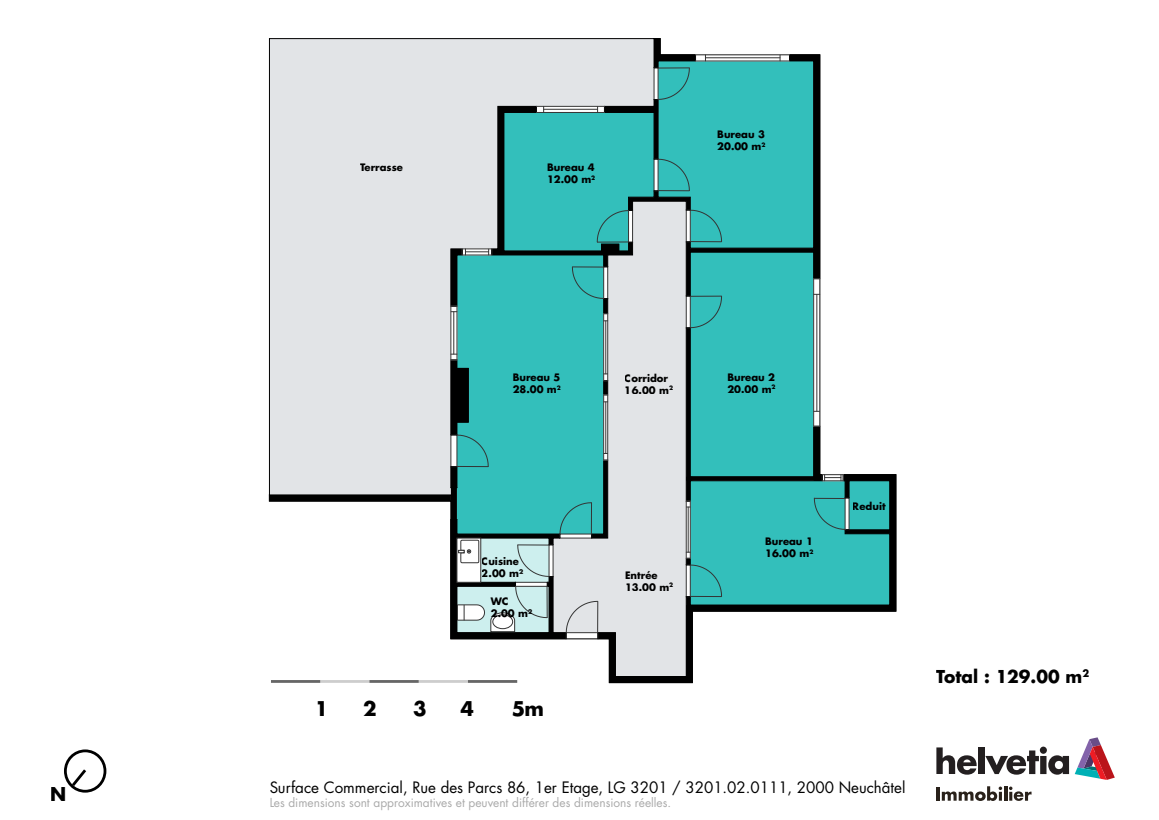
<style>
.page{position:relative;width:1159px;height:820px;background:#fff}
.page>*{position:absolute;margin:0;border:0;box-sizing:border-box;transform-origin:0 0}
.t1{font:700 19.72px "Futura Std";color:#000}
.t2{font:700 18.52px "Futura Std";color:#000}
.t3{font:700 17.28px "Futura Std";color:#000}
.t4{font:15.32px "Futura Std";color:#000}
.t5{font:12.08px "Futura Std";color:#aaa}
.t6{font:700 10px/12px "Futura Std";color:#000}
.s1{font-size:15.2px}
</style>
<div class="page">
<svg style="left:269px;top:38px;width:627px;height:644px"></svg>
<svg style="left:559px;top:502px;width:33px;height:36px"></svg>
<svg style="left:450px;top:434px;width:1px;height:32px"></svg>
<svg style="left:451px;top:434px;width:37px;height:33px"></svg>
<svg style="left:451px;top:312px;width:6px;height:42px"></svg>
<hr style="left:453px;top:311px;width:1px;height:43px;background:#343434">
<svg style="left:451px;top:354px;width:6px;height:6px"></svg>
<svg style="left:451px;top:306px;width:6px;height:6px"></svg>
<hr style="left:450px;top:306px;width:1px;height:53px;background:#343434">
<hr style="left:457px;top:306px;width:1px;height:54px;background:#343434">
<svg style="left:462px;top:249px;width:30px;height:7px"></svg>
<svg style="left:607px;top:266px;width:1px;height:33px"></svg>
<svg style="left:572px;top:266px;width:35px;height:33px"></svg>
<svg style="left:604px;top:395px;width:3px;height:58px"></svg>
<hr style="left:605px;top:402px;width:1px;height:51px;background:#343434">
<svg style="left:604px;top:453px;width:3px;height:7px"></svg>
<hr style="left:607px;top:395px;width:1px;height:65px;background:#343434">
<hr style="left:603px;top:395px;width:1px;height:65px;background:#343434">
<svg style="left:604px;top:314px;width:3px;height:66px"></svg>
<hr style="left:605px;top:321px;width:1px;height:52px;background:#343434">
<hr style="left:607px;top:313px;width:1px;height:67px;background:#343434">
<hr style="left:603px;top:313px;width:1px;height:67px;background:#343434">
<svg style="left:504px;top:55px;width:309px;height:196px;background:#52bcb9"></svg>
<svg style="left:686px;top:295px;width:36px;height:33px"></svg>
<svg style="left:814px;top:279px;width:5px;height:146px"></svg>
<hr style="left:816px;top:294px;width:1px;height:117px;background:#343434">
<hr style="left:819px;top:278px;width:1px;height:148px;background:#343434">
<hr style="left:813px;top:278px;width:1px;height:148px;background:#343434">
<svg style="left:687px;top:507px;width:3px;height:45px"></svg>
<hr style="left:688px;top:507px;width:1px;height:45px;background:#343434">
<svg style="left:687px;top:552px;width:3px;height:6px"></svg>
<svg style="left:687px;top:501px;width:3px;height:6px"></svg>
<hr style="left:686px;top:501px;width:1px;height:57px;background:#343434">
<hr style="left:690px;top:501px;width:1px;height:57px;background:#343434">
<svg style="left:686px;top:564px;width:36px;height:33px"></svg>
<svg style="left:822px;top:474px;width:21px;height:7px"></svg>
<svg style="left:566px;top:600px;width:32px;height:38px"></svg>
<svg style="left:457px;top:537px;width:24px;height:2px"></svg>
<svg style="left:457px;top:539px;width:96px;height:93px"></svg>
<div style="left:456px;top:368px;width:12px;height:54px;background:#000"></div>
<div style="left:601px;top:244px;width:17px;height:7px;background:#000"></div>
<svg style="left:813px;top:497px;width:36px;height:33px"></svg>
<hr style="left:271px;top:679px;width:49px;height:3px;background:#000">
<hr style="left:320px;top:679px;width:49px;height:3px;background:#000">
<hr style="left:369px;top:679px;width:50px;height:3px;background:#000">
<hr style="left:419px;top:679px;width:49px;height:3px;background:#000">
<hr style="left:468px;top:679px;width:49px;height:3px;background:#000">
<svg style="left:936px;top:747px;width:40px;height:27px"></svg>
<div style="left:978px;top:747px;width:6px;height:26px;background:#231f20"></div>
<svg style="left:985px;top:737px;width:129px;height:42px"></svg>
<div style="left:64px;top:749px;width:42px;height:43px;border:3px solid #000;border-radius:50%"></div>
<svg style="left:69px;top:769px;width:17px;height:19px"></svg>
<svg style="left:936px;top:786px;width:66px;height:14px"></svg>
<hr style="left:1004px;top:786px;width:3px;height:14px;background:#29211a">
<svg style="left:1009px;top:786px;width:22px;height:14px"></svg>
<h2 class="t2" style="left:51px;top:781px;width:18px">N</h2>
<p class="t6" style="left:360px;top:161px;width:44px">Terrasse</p>
<p class="t6" style="left:547px;top:161px;width:50px">Bureau 4<br>12.00 m<sup>2</sup></p>
<p class="t6" style="left:717px;top:128px;width:50px">Bureau 3<br>20.00 m<sup>2</sup></p>
<p class="t6" style="left:512px;top:371px;width:50px">Bureau 5<br>28.00 m<sup>2</sup></p>
<p class="t6" style="left:625px;top:371px;width:50px">Corridor<br>16.00 m<sup>2</sup></p>
<p class="t6" style="left:727px;top:370px;width:50px">Bureau 2<br>20.00 m<sup>2</sup></p>
<p class="t6" style="left:482px;top:555px;width:43px">Cuisine<br>2.00 m2</p>
<p class="t6" style="left:491px;top:595px;width:43px">WC<br>2.00 m2</p>
<h1 class="t1" style="left:314px;top:695px;width:15px">1</h1>
<h1 class="t1" style="left:363px;top:695px;width:15px">2</h1>
<h1 class="t1" style="left:413px;top:695px;width:15px">3</h1>
<h1 class="t1" style="left:460px;top:695px;width:15px">4</h1>
<h1 class="t1" style="left:511px;top:695px;width:35px">5m</h1>
<p class="t6" style="left:625px;top:568px;width:50px">Entrée<br>13.00 m<sup>2</sup></p>
<p class="t6" style="left:765px;top:535px;width:50px">Bureau 1<br>16.00 m<sup>2</sup></p>
<p class="t6" style="left:852px;top:499px;width:34px">Reduit</p>
<h3 class="t4" style="left:269px;top:776px;width:637px"><span class="s1">Surface Commercial</span>, Rue des Parcs 86, 1er Etage, LG 3201 / 3201.02.0111, 2000 Neuchâtel</h3>
<p class="t5" style="left:269px;top:794px;width:403px">Les dimensions sont approximatives et peuvent différer des dimensions réelles.</p>
<h3 class="t3" style="left:936px;top:664px;width:154px">Total : 129.00 m<sup>2</sup></h3>
</div>
